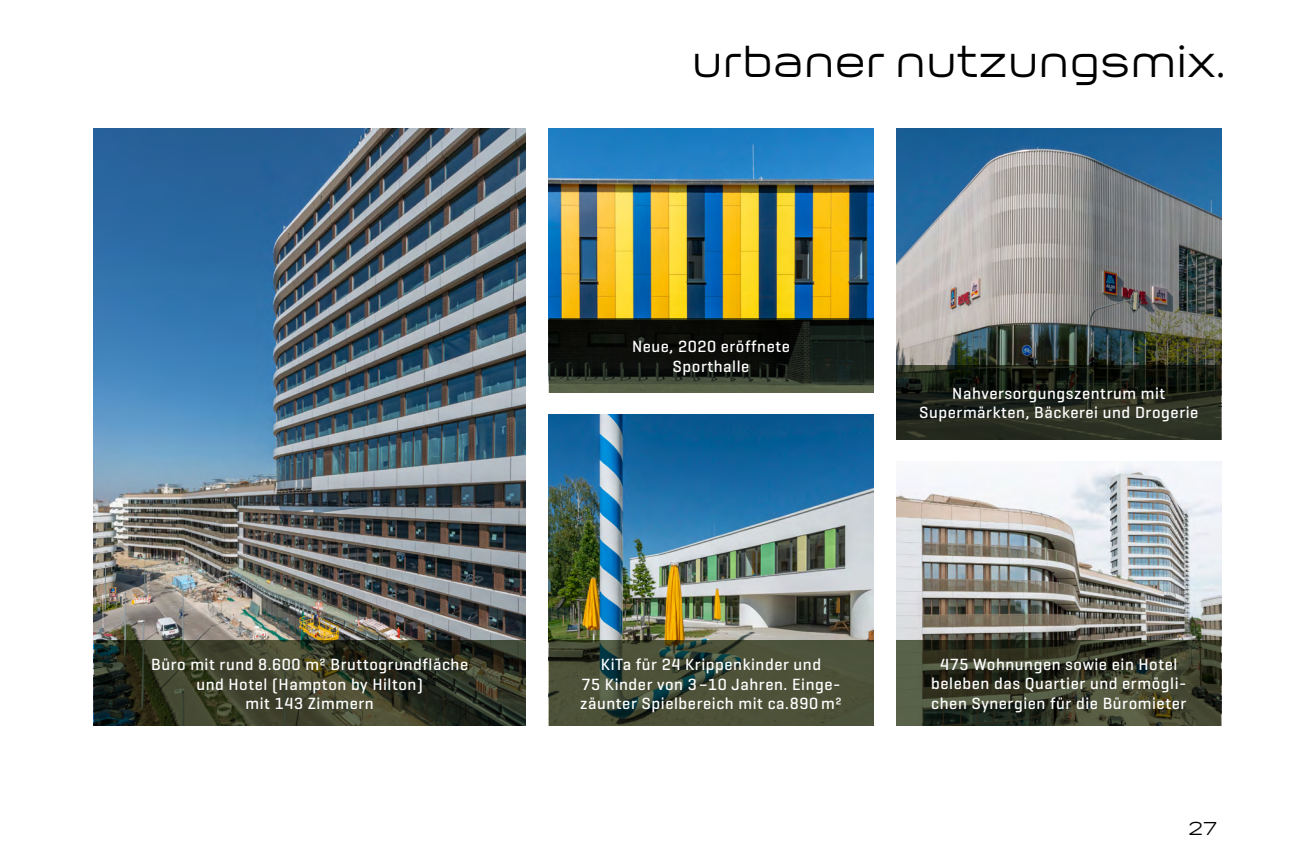
<style>
.page{position:relative;width:1295px;height:864px;background:#fff}
.page>*{position:absolute;margin:0;border:0;box-sizing:border-box;transform-origin:0 0}
.t1{font:48.82px "Innervers Gothic";color:#000}
.t2{font:20.4px "Innervers Gothic";color:#000}
.t3{font:500 16.5px/19.5px "Geogrotesque";letter-spacing:.035em;color:#fff;text-align:center}
</style>
<div class="page">
<img style="left:548px;top:414px;width:325px;height:226px">
<img style="left:548px;top:128px;width:325px;height:190px">
<img style="left:94px;top:128px;width:431px;height:512px">
<img style="left:896px;top:461px;width:325px;height:179px">
<img style="left:896px;top:128px;width:325px;height:237px">
<svg style="left:94px;top:640px;width:431px;height:85px;background:#333725"></svg>
<svg style="left:896px;top:640px;width:325px;height:85px;background:#373b29"></svg>
<svg style="left:548px;top:640px;width:325px;height:85px;background:#454c37"></svg>
<svg style="left:548px;top:318px;width:325px;height:75px;background:#1c2018"></svg>
<svg style="left:896px;top:365px;width:325px;height:74px;background:#1f2419"></svg>
<h1 class="t1" style="left:691px;top:29px;width:535px">urbaner nutzungsmix.</h1>
<p class="t3" style="left:632px;top:336px;width:159px">Neue, 2020 eröffnete<br>Sporthalle</p>
<p class="t3" style="left:919px;top:382px;width:281px">Nahversorgungszentrum mit<br>Supermärkten, Bäckerei und Drogerie</p>
<p class="t3" style="left:151px;top:654px;width:318px">Büro mit rund 8.600 m² Bruttogrundfläche und Hotel (Hampton by Hilton)<br>mit 143 Zimmern</p>
<p class="t3" style="left:931px;top:654px;width:257px">475 Wohnungen sowie ein Hotel beleben das Quartier und ermögli&shy;chen Synergien für die Büromieter</p>
<p class="t3" style="left:580px;top:654px;width:263px">KiTa für 24 Krippenkinder und<br>75 Kinder von 3–10 Jahren. Einge&shy;zäunter Spielbereich mit ca.890 m²</p>
<p class="t2" style="left:1188px;top:814px;width:30px">27</p>
</div>
